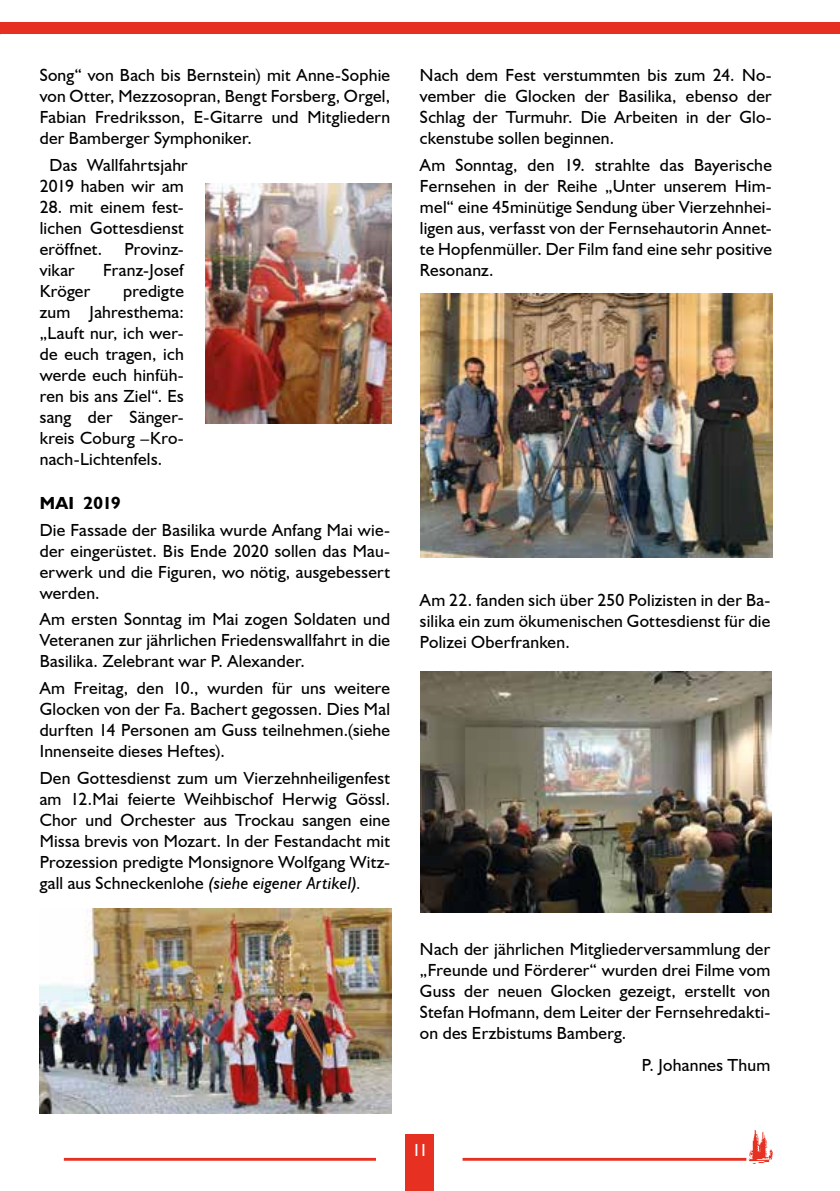
<style>
.page{position:relative;width:840px;height:1191px;background:#fff}
.page>*{position:absolute;margin:0;border:0;box-sizing:border-box;transform-origin:0 0}
.t1{font:17.6px/21px "Humanist 521 BT";letter-spacing:.015em;color:#000;text-align:justify}
.t2{font:700 17.6px "Humanist 521 BT";letter-spacing:.015em;color:#000}
.t3{font:17.6px "Humanist 521 BT";color:#fff}
.s1{font-style:italic}
</style>
<div class="page">
<img style="left:749px;top:1160px;width:21px;height:3px">
<div style="left:405px;top:1134px;width:29px;height:57px;background:#e63021"></div>
<svg style="left:748px;top:1130px;width:24px;height:30px"></svg>
<hr style="left:462px;top:1157px;width:284px;height:3px;background:#e63021">
<hr style="left:64px;top:1157px;width:312px;height:3px;background:#e63021">
<div style="left:0;top:23px;width:839px;height:11px;background:#e63021"></div>
<img style="left:40px;top:908px;width:351px;height:205px">
<img style="left:420px;top:294px;width:352px;height:264px">
<img style="left:420px;top:672px;width:351px;height:240px">
<img style="left:205px;top:183px;width:186px;height:241px">
<p class="t1" style="left:40px;top:64px;width:352px">Song“ von Bach bis Bernstein) mit Anne-Sophie von Otter, Mezzosopran, Bengt Forsberg, Orgel, Fabian Fredriksson, E-Gitarre und Mitgliedern der Bamberger Symphoniker.</p>
<p class="t1" style="left:40px;top:154px;width:149px;text-align:center">Das Wallfahrtsjahr<br>2019 haben wir am</p>
<p class="t1" style="left:40px;top:196px;width:146px">28. mit einem fest&shy;lichen Gottesdienst eröffnet.</p>
<p class="t1" style="left:124px;top:238px;width:61px">Provinz-</p>
<p class="t1" style="left:40px;top:259px;width:37px">vikar</p>
<p class="t1" style="left:103px;top:259px;width:82px">Franz-Josef</p>
<p class="t1" style="left:40px;top:280px;width:52px">Kröger</p>
<p class="t1" style="left:40px;top:280px;width:146px;text-indent:83px">predigte zum Jahresthema: „Lauft nur, ich wer&shy;de euch tragen, ich werde euch hinfüh&shy;ren bis ans Ziel“. Es sang der Sänger&shy;kreis Coburg –Kro&shy;nach-Lichtenfels.</p>
<p class="t2" style="left:40px;top:492px;width:82px">MAI 2019</p>
<p class="t1" style="left:40px;top:519px;width:352px">Die Fassade der Basilika wurde Anfang Mai wie&shy;der eingerüstet. Bis Ende 2020 sollen das Mau&shy;erwerk und die Figuren, wo nötig, ausgebessert werden.</p>
<p class="t1" style="left:40px;top:608px;width:352px">Am ersten Sonntag im Mai zogen Soldaten und Veteranen zur jährlichen Friedenswallfahrt in die Basilika. Zelebrant war P. Alexander.</p>
<p class="t1" style="left:40px;top:677px;width:352px">Am Freitag, den 10., wurden für uns weitere Glocken von der Fa. Bachert gegossen. Dies Mal durften 14 Personen am Guss teilnehmen.(siehe Innenseite dieses Heftes).</p>
<p class="t1" style="left:40px;top:767px;width:352px">Den Gottesdienst zum um Vierzehnheiligenfest am 12.Mai feierte Weihbischof Herwig Gössl.<br>Chor und Orchester aus Trockau sangen eine Missa brevis von Mozart. In der Festandacht mit Prozession predigte Monsignore Wolfgang Witz&shy;gall aus Schneckenlohe <span class="s1">(siehe eigener Artikel).</span></p>
<p class="t1" style="left:420px;top:64px;width:353px">Nach dem Fest verstummten bis zum 24. No&shy;vember die Glocken der Basilika, ebenso der Schlag der Turmuhr. Die Arbeiten in der Glo&shy;ckenstube sollen beginnen.</p>
<p class="t1" style="left:420px;top:154px;width:353px">Am Sonntag, den 19. strahlte das Bayerische Fernsehen in der Reihe „Unter unserem Him&shy;mel“ eine 45minütige Sendung über Vierzehnhei&shy;ligen aus, verfasst von der Fernsehautorin Annet&shy;te Hopfenmüller. Der Film fand eine sehr positive Resonanz.</p>
<p class="t1" style="left:420px;top:589px;width:352px">Am 22. fanden sich über 250 Polizisten in der Ba&shy;silika ein zum ökumenischen Gottesdienst für die Polizei Oberfranken.</p>
<p class="t1" style="left:420px;top:937px;width:352px">Nach der jährlichen Mitgliederversammlung der „Freunde und Förderer“ wurden drei Filme vom Guss der neuen Glocken gezeigt, erstellt von Stefan Hofmann, dem Leiter der Fernsehredakti&shy;on des Erzbistums Bamberg.</p>
<p class="t1" style="left:641px;top:1054px;width:130px">P. Johannes Thum</p>
<p class="t3" style="left:412px;top:1139px;width:17px">11</p>
</div>
